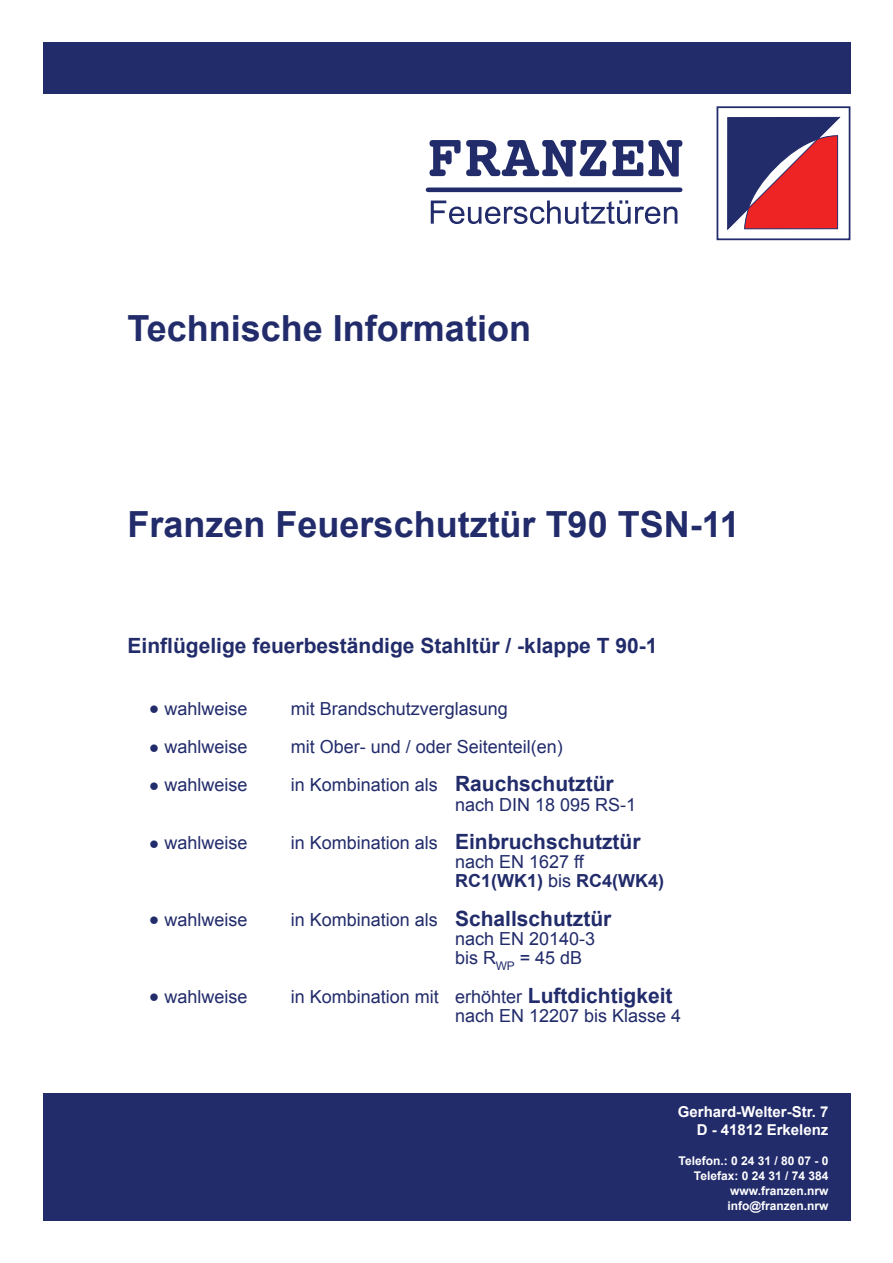
<style>
.page{position:relative;width:893px;height:1263px;background:#fff}
.page>*{position:absolute;margin:0;border:0;box-sizing:border-box;transform-origin:0 0}
.t1{font:700 36px "Arial";color:#222c6b}
.t2{font:700 21px "Arial";color:#222c6b}
.t3{font:18px/19.2px "Arial";color:#222c6b}
.t4{font:700 18px/19.2px "Arial";color:#222c6b}
.t5{font:700 15px/18px "Arial";color:#fff;text-align:right}
.t6{font:700 12px/15px "Arial";color:#fff;text-align:right}
.s1{font-size:30px}
.s2{font-weight:700;font-size:21px}
.s3{font-weight:400;font-size:18px}
.s4{font-weight:400}
</style>
<div class="page">
<div style="left:43px;top:43px;width:807px;height:51px;background:#222c6b"></div>
<div style="left:43px;top:1093px;width:807px;height:127px;background:#222c6b"></div>
<svg style="left:429px;top:140px;width:177px;height:37px"></svg>
<svg style="left:612px;top:140px;width:70px;height:37px"></svg>
<svg style="left:431px;top:200px;width:246px;height:24px"></svg>
<div style="left:428px;top:187px;width:252px;height:5px;background:#222c6b"></div>
<div style="left:717px;top:106px;width:133px;height:134px;border:2px solid #222c6b"></div>
<svg style="left:727px;top:117px;width:113px;height:113px;background:#8e3b59"></svg>
<h1 class="t1" style="left:128px;top:308px;width:405px">Technische Information</h1>
<h1 class="t1" style="left:128px;top:504px;width:614px">Franzen Feuerschutztür T90 TSN-11</h1>
<p class="t2" style="left:128px;top:634px;width:531px">Einflügelige feuerbeständige Stahltür / -klappe T 90-1</p>
<p class="t3" style="left:149px;top:699px;width:100px"><span class="s1">•</span> wahlweise</p>
<p class="t3" style="left:291px;top:699px;width:219px">mit Brandschutzverglasung</p>
<p class="t3" style="left:149px;top:737px;width:100px"><span class="s1">•</span> wahlweise</p>
<p class="t3" style="left:291px;top:737px;width:274px">mit Ober- und / oder Seitenteil(en)</p>
<p class="t3" style="left:149px;top:775px;width:100px"><span class="s1">•</span> wahlweise</p>
<p class="t3" style="left:455px;top:775px;width:183px;text-indent:-164px">in Kombination als <span class="s2">Rauchschutztür </span>nach DIN 18 095 RS-1</p>
<p class="t3" style="left:149px;top:833px;width:100px"><span class="s1">•</span> wahlweise</p>
<p class="t2" style="left:291px;top:830px;width:351px"><span class="s3">in Kombination als</span> Einbruchschutztür</p>
<p class="t4" style="left:455px;top:852px;width:211px"><span class="s4">nach EN 1627 ff<br></span>RC1(WK1) <span class="s4">bis</span> RC4(WK4)</p>
<p class="t3" style="left:149px;top:910px;width:100px"><span class="s1">•</span> wahlweise</p>
<p class="t3" style="left:455px;top:910px;width:158px;text-indent:-164px">in Kombination als <span class="s2">Schallschutztür </span>nach EN 20140-3 bis R<sub>WP</sub> = 45 dB</p>
<p class="t3" style="left:149px;top:987px;width:100px"><span class="s1">•</span> wahlweise</p>
<p class="t3" style="left:455px;top:987px;width:228px;text-indent:-164px">in Kombination mit erhöhter <span class="s2">Luftdichtigkeit </span>nach EN 12207 bis Klasse 4</p>
<p class="t5" style="left:678px;top:1102px;width:152px">Gerhard-Welter-Str. 7<br>D - 41812 Erkelenz</p>
<p class="t6" style="left:679px;top:1153px;width:151px">Telefon.: 0 24 31 / 80 07 - 0<br>Telefax: 0 24 31 / 74 384 www.franzen.nrw info@franzen.nrw</p>
</div>
